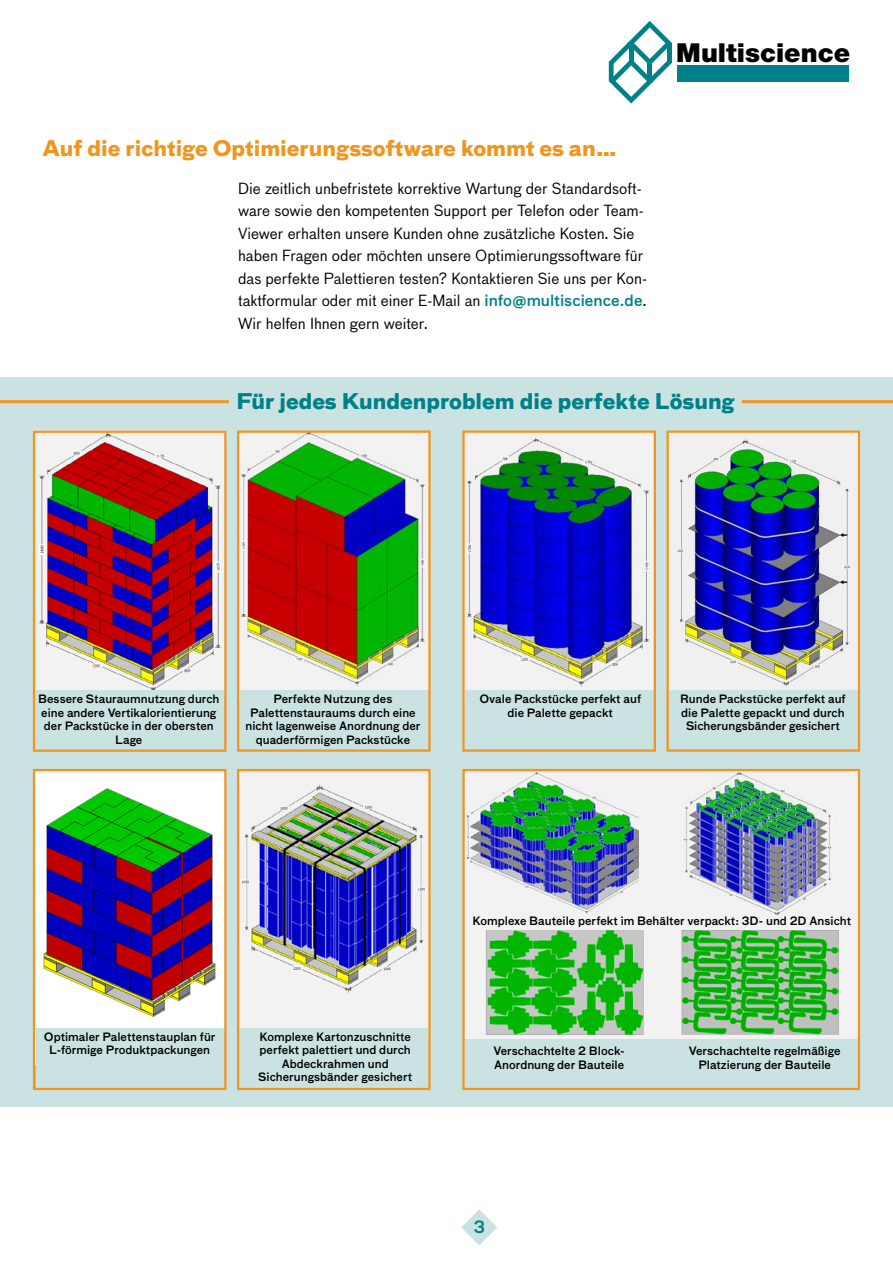
<style>
.page{position:relative;width:893px;height:1263px;background:#fff}
.page>*{position:absolute;margin:0;border:0;box-sizing:border-box;transform-origin:0 0}
.t1{font:900 26.1px "Helvetica Neue";color:#000}
.t2{font:700 21px "Bau LF";color:#f2951c}
.t3{font:700 21px "Bau LF";color:#008087}
.t4{font:500 16.5px "Bau LF";color:#008087}
.t5{font:15px/22.5px "Bau LF";color:#000}
.t6{font:500 11.25px/13.5px "Bau LF";color:#000;text-align:center}
.s1{font-weight:500;color:#008087}
</style>
<div class="page">
<svg style="left:461px;top:1209px;width:36px;height:36px"></svg>
<div style="left:0;top:378px;width:893px;height:729px;background:#cae2e2"></div>
<hr style="left:0;top:400px;width:893px;height:3px;background:#f2951c">
<img style="left:669px;top:433px;width:188px;height:257px">
<img style="left:465px;top:433px;width:188px;height:257px">
<img style="left:36px;top:434px;width:187px;height:256px">
<img style="left:37px;top:773px;width:185px;height:255px">
<img style="left:465px;top:772px;width:174px;height:267px">
<img style="left:639px;top:772px;width:218px;height:267px">
<img style="left:240px;top:433px;width:188px;height:257px">
<img style="left:240px;top:772px;width:188px;height:256px">
<div style="left:462px;top:769px;width:398px;height:321px;border:2px solid #f2951c"></div>
<div style="left:229px;top:394px;width:513px;height:29px;background:#cae2e2"></div>
<div style="left:237px;top:430px;width:194px;height:322px;border:2px solid #f2951c"></div>
<div style="left:666px;top:430px;width:194px;height:322px;border:2px solid #f2951c"></div>
<div style="left:237px;top:769px;width:194px;height:321px;border:2px solid #f2951c"></div>
<div style="left:33px;top:431px;width:193px;height:321px;border:2px solid #f2951c"></div>
<div style="left:33px;top:769px;width:193px;height:321px;border:2px solid #f2951c"></div>
<div style="left:462px;top:430px;width:194px;height:322px;border:2px solid #f2951c"></div>
<svg style="left:609px;top:21px;width:63px;height:83px"></svg>
<hr style="left:629px;top:44px;width:4px;height:19px;background:#008087">
<div style="left:647px;top:61px;width:5px;height:18px;background:#008087"></div>
<div style="left:678px;top:65px;width:171px;height:17px;background:#008087"></div>
<h2 class="t2" style="left:43px;top:133px;width:576px">Auf die richtige Optimierungssoftware kommt es an…</h2>
<p class="t5" style="left:238px;top:177px;width:410px">Die zeitlich unbefristete korrektive Wartung der Standardsoft&shy;ware sowie den kompetenten Support per Telefon oder Team-Viewer erhalten unsere Kunden ohne zusätzliche Kosten. Sie haben Fragen oder möchten unsere Optimierungssoftware für das perfekte Palettieren testen? Kontaktieren Sie uns per Kon&shy;taktformular oder mit einer E-Mail an <span class="s1">info@multiscience.de</span>.<br>Wir helfen Ihnen gern weiter.</p>
<h1 class="t1" style="left:676px;top:37px;width:175px">Multiscience</h1>
<h2 class="t3" style="left:236px;top:387px;width:500px">Für jedes Kundenproblem die perfekte Lösung</h2>
<p class="t6" style="left:38px;top:693px;width:183px">Bessere Stauraumnutzung durch eine andere Vertikalorientierung der Packstücke in der obersten<br>Lage</p>
<p class="t6" style="left:680px;top:693px;width:167px">Runde Packstücke perfekt auf die Palette gepackt und durch<br>Sicherungsbänder gesichert</p>
<p class="t6" style="left:479px;top:693px;width:163px">Ovale Packstücke perfekt auf die Palette gepackt</p>
<p class="t6" style="left:245px;top:693px;width:176px">Perfekte Nutzung des<br>Palettenstauraums durch eine nicht lagenweise Anordnung der quaderförmigen Packstücke</p>
<p class="t6" style="left:44px;top:1030px;width:173px">Optimaler Palettenstauplan für<br>L-förmige Produktpackungen</p>
<p class="t6" style="left:258px;top:1030px;width:155px">Komplexe Kartonzuschnitte perfekt palettiert und durch<br>Abdeckrahmen und<br>Sicherungsbänder gesichert</p>
<p class="t6" style="left:472px;top:914px;width:380px">Komplexe Bauteile perfekt im Behälter verpackt: 3D- und 2D Ansicht</p>
<p class="t6" style="left:493px;top:1044px;width:133px;text-align:left">Verschachtelte 2 Block-<br>Anordnung der Bauteile</p>
<p class="t6" style="left:689px;top:1044px;width:153px">Verschachtelte regelmäßige<br>Platzierung der Bauteile</p>
<h3 class="t4" style="left:474px;top:1215px;width:13px">3</h3>
</div>
